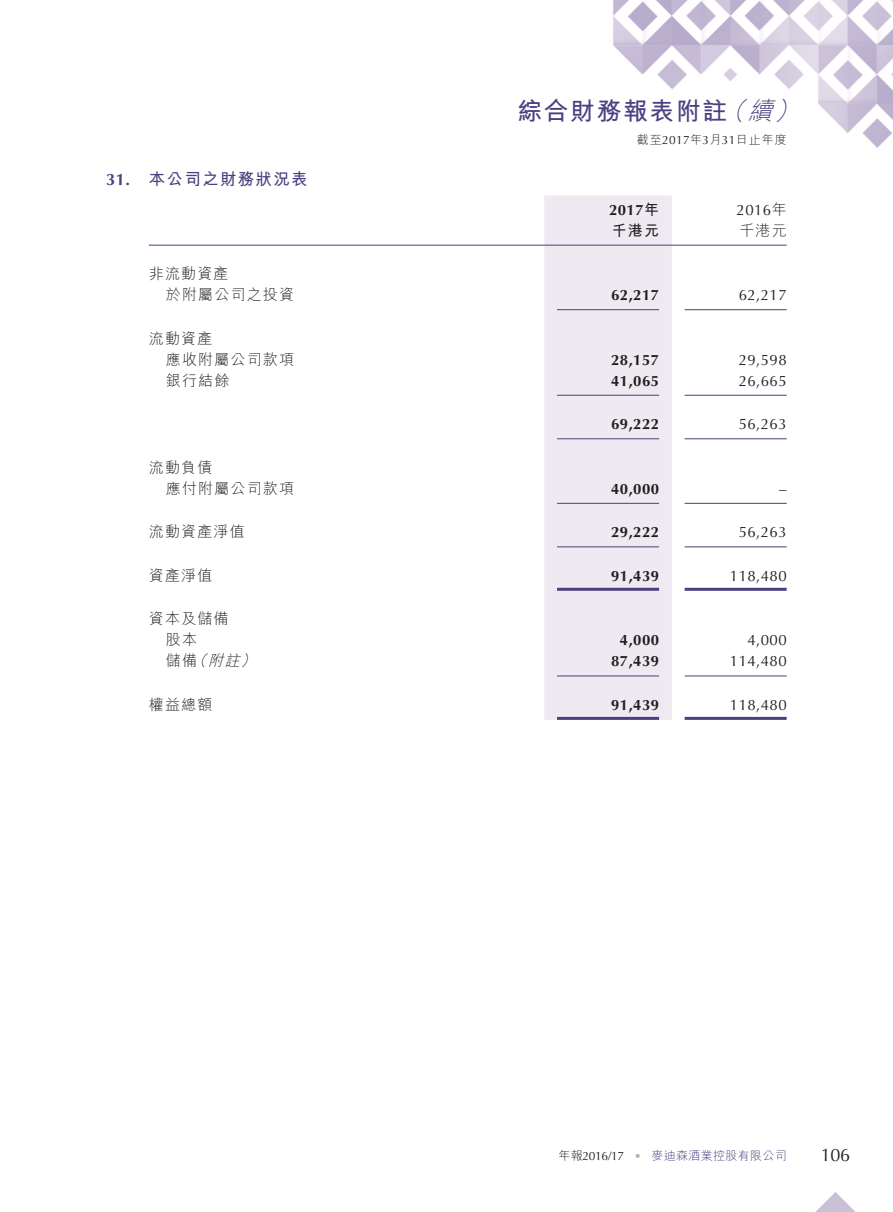
<style>
.page{position:relative;width:893px;height:1212px;background:#fff}
.page>*{position:absolute;margin:0;border:0;box-sizing:border-box;transform-origin:0 0}
.t1{font:700 24.75px "M Hei HK";letter-spacing:.07em;color:#4d3e81}
.t2{font:italic 300 24.75px "M Hei HK";color:#4d3e81}
.t3{font:18px "Optima LT Std";color:#231f20}
.Heading_1{font:700 16.5px "M Hei HK";letter-spacing:.08em;color:#4d3e81}
.Heading_1-2{font:700 16.5px "Optima LT Std";color:#4d3e81}
.Body_Text{font:300 15px "M Hei HK";letter-spacing:.08em;color:#231f20}
.Body_Text-2{font:700 15px "Optima LT Std";letter-spacing:.03em;color:#231f20}
.Body_Text-3{font:15px "Optima LT Std";letter-spacing:.03em;color:#231f20}
.Body_Text-4{font:italic 300 15px "M Hei HK";color:#231f20}
.Body_Text-5{font:700 15px "M Hei HK";color:#231f20}
.t4{font:300 12px "M Hei HK";letter-spacing:.08em;color:#231f20}
.t5{font:300 12px "M Hei HK";letter-spacing:.03em;color:#4d3e81}
.t6{font:12px "Optima LT Std";letter-spacing:-.02em;color:#231f20}
.t7{font:12px "Optima LT Std";color:#b2b3b7}
.s1{font-family:"Optima LT Std";font-weight:400}
.s2{font-family:"M Hei HK"}
.s3{font-family:"M Hei HK";font-weight:300}
</style>
<div class="page">
<img style="left:613px;top:0;width:280px;height:148px">
<svg style="left:815px;top:1192px;width:41px;height:20px"></svg>
<div style="left:544px;top:195px;width:128px;height:525px;background:#efeaf2"></div>
<hr style="left:149px;top:245px;width:395px;height:1px;background:#4d3e81">
<hr style="left:544px;top:245px;width:128px;height:1px;background:#4d3e81">
<hr style="left:672px;top:245px;width:115px;height:1px;background:#4d3e81">
<hr style="left:557px;top:309px;width:102px;height:1px;background:#4d3e81">
<hr style="left:685px;top:309px;width:102px;height:1px;background:#4d3e81">
<hr style="left:557px;top:395px;width:102px;height:1px;background:#4d3e81">
<hr style="left:685px;top:395px;width:102px;height:1px;background:#4d3e81">
<hr style="left:557px;top:438px;width:102px;height:1px;background:#4d3e81">
<hr style="left:685px;top:438px;width:102px;height:1px;background:#4d3e81">
<hr style="left:557px;top:503px;width:102px;height:1px;background:#4d3e81">
<hr style="left:685px;top:503px;width:102px;height:1px;background:#4d3e81">
<hr style="left:557px;top:546px;width:102px;height:1px;background:#4d3e81">
<hr style="left:685px;top:546px;width:102px;height:1px;background:#4d3e81">
<hr style="left:557px;top:588px;width:102px;height:3px;background:#4d3e81">
<hr style="left:685px;top:588px;width:102px;height:3px;background:#4d3e81">
<hr style="left:557px;top:675px;width:102px;height:1px;background:#4d3e81">
<hr style="left:685px;top:675px;width:102px;height:1px;background:#4d3e81">
<hr style="left:557px;top:717px;width:102px;height:3px;background:#4d3e81">
<hr style="left:685px;top:717px;width:102px;height:3px;background:#4d3e81">
<p class="Heading_1-2" style="left:106px;top:170px;width:25px">31.</p>
<p class="Heading_1" style="left:149px;top:167px;width:160px">本公司之財務狀況表</p>
<p class="Body_Text" style="left:149px;top:266px;width:81px">非流動資產</p>
<p class="Body_Text" style="left:166px;top:287px;width:130px">於附屬公司之投資</p>
<p class="Body_Text" style="left:149px;top:330px;width:65px">流動資產</p>
<p class="Body_Text" style="left:166px;top:351px;width:130px">應收附屬公司款項</p>
<p class="Body_Text" style="left:166px;top:372px;width:65px">銀行結餘</p>
<p class="Body_Text" style="left:149px;top:459px;width:65px">流動負債</p>
<p class="Body_Text" style="left:166px;top:480px;width:130px">應付附屬公司款項</p>
<p class="Body_Text" style="left:149px;top:524px;width:97px">流動資產淨值</p>
<p class="Body_Text" style="left:149px;top:568px;width:65px">資產淨值</p>
<p class="Body_Text" style="left:149px;top:611px;width:81px">資本及儲備</p>
<p class="Body_Text" style="left:166px;top:632px;width:33px">股本</p>
<p class="Body_Text-4" style="left:191px;top:653px;width:54px">（附註</p>
<p class="Body_Text-4" style="left:241px;top:653px;width:20px">(</p>
<p class="Body_Text" style="left:166px;top:653px;width:33px">儲備</p>
<p class="Body_Text" style="left:149px;top:697px;width:65px">權益總額</p>
<h1 class="t1" style="left:517px;top:93px;width:211px">綜合財務報表附註</h1>
<p class="t4" style="left:637px;top:134px;width:151px">截至<span class="s1">2017</span>年 月<span class="s1">3 31</span>日止年度</p>
<h1 class="t2" style="left:720px;top:98px;width:61px">（續</h1>
<h1 class="t2" style="left:774px;top:98px;width:33px">(</h1>
<p class="Body_Text-2" style="left:609px;top:201px;width:52px">2017<span class="s2">年</span></p>
<p class="Body_Text-3" style="left:737px;top:201px;width:52px">2016<span class="s3">年</span></p>
<p class="Body_Text-5" style="left:612px;top:219px;width:49px">千港元</p>
<p class="Body_Text" style="left:739px;top:222px;width:49px">千港元</p>
<p class="Body_Text-2" style="left:611px;top:286px;width:49px">62,217</p>
<p class="Body_Text-3" style="left:739px;top:286px;width:49px">62,217</p>
<p class="Body_Text-2" style="left:611px;top:351px;width:49px">28,157</p>
<p class="Body_Text-3" style="left:739px;top:351px;width:49px">29,598</p>
<p class="Body_Text-2" style="left:611px;top:372px;width:49px">41,065</p>
<p class="Body_Text-3" style="left:739px;top:372px;width:49px">26,665</p>
<p class="Body_Text-2" style="left:611px;top:415px;width:49px">69,222</p>
<p class="Body_Text-3" style="left:739px;top:415px;width:49px">56,263</p>
<p class="Body_Text-2" style="left:611px;top:480px;width:49px">40,000</p>
<p class="Body_Text-3" style="left:779px;top:480px;width:9px">–</p>
<p class="Body_Text-2" style="left:611px;top:523px;width:49px">29,222</p>
<p class="Body_Text-3" style="left:739px;top:523px;width:49px">56,263</p>
<p class="Body_Text-2" style="left:611px;top:567px;width:49px">91,439</p>
<p class="Body_Text-3" style="left:730px;top:567px;width:58px">118,480</p>
<p class="Body_Text-2" style="left:620px;top:631px;width:41px">4,000</p>
<p class="Body_Text-3" style="left:747px;top:631px;width:41px">4,000</p>
<p class="Body_Text-2" style="left:611px;top:652px;width:49px">87,439</p>
<p class="Body_Text-3" style="left:730px;top:652px;width:58px">114,480</p>
<p class="Body_Text-2" style="left:611px;top:696px;width:49px">91,439</p>
<p class="Body_Text-3" style="left:730px;top:696px;width:58px">118,480</p>
<p class="t6" style="left:558px;top:1149px;width:67px"><span class="s3">年報</span>2016/17</p>
<p class="t7" style="left:634px;top:1149px;width:9px">•</p>
<p class="t5" style="left:651px;top:1150px;width:137px">麥迪森酒業控股有限公司</p>
<p class="t3" style="left:821px;top:1145px;width:31px">106</p>
</div>
